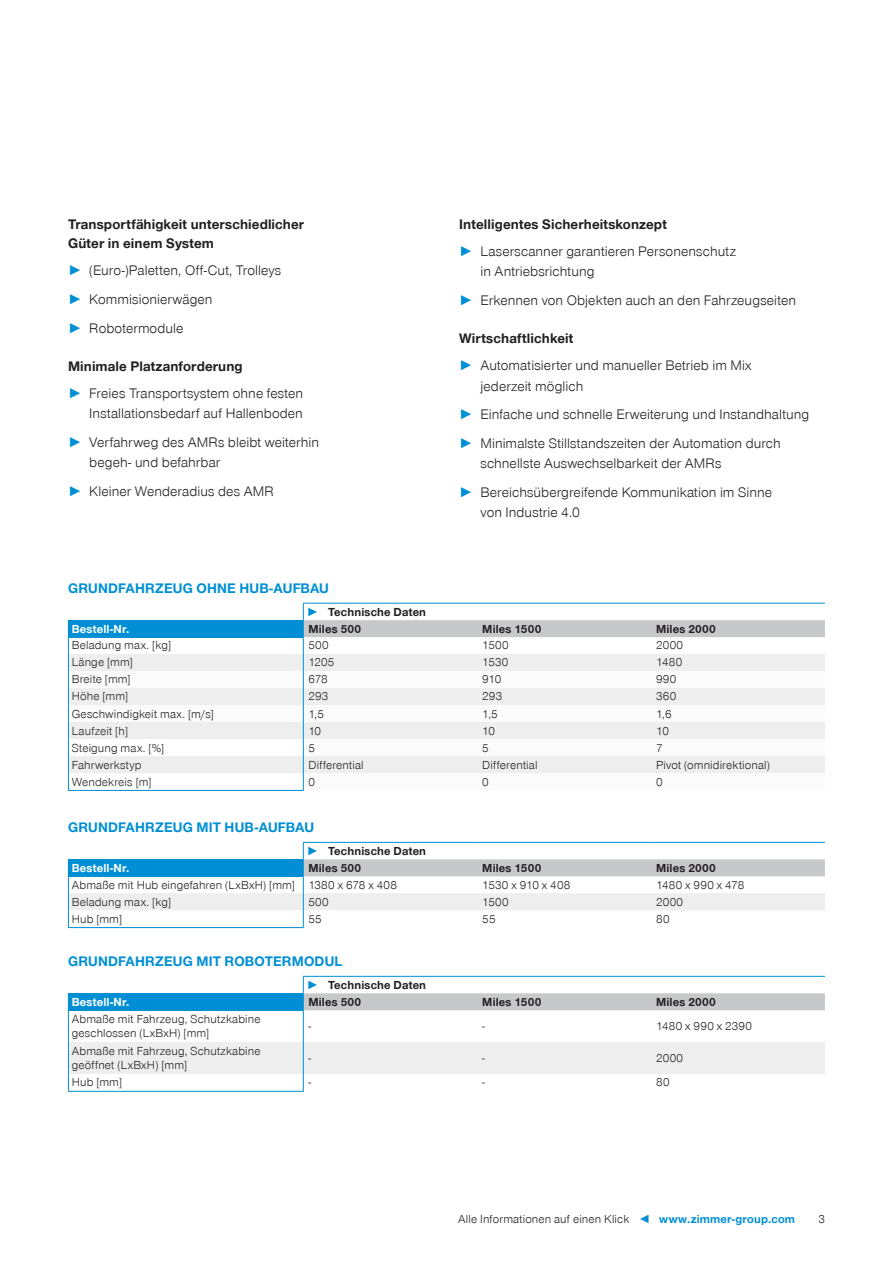
<style>
.page{position:relative;width:893px;height:1263px;background:#fff}
.page>*{position:absolute;margin:0;border:0;box-sizing:border-box;transform-origin:0 0}
.t1{font:300 14.25px/28.8px "Zimmer Group Sans Global";letter-spacing:.005em;color:#231f20}
.t2{font:700 14.25px "Zimmer Group Sans Global";letter-spacing:.01em;color:#008fd5}
.t3{font:700 14.25px/19px "Zimmer Group Sans Global";letter-spacing:.01em;color:#231f20}
.t4{font:300 12px/14.4px "Zimmer Group Sans Global";letter-spacing:.015em;color:#231f20}
.t5{font:700 12px "Zimmer Group Sans Global";letter-spacing:.015em;color:#231f20}
.t6{font:700 12px "Zimmer Group Sans Global";letter-spacing:.015em;color:#fff}
.s1{font-weight:700;color:#008fd5}
.s2{font-weight:700}
.s3{color:#008fd5}
</style>
<div class="page">
<div style="left:69px;top:654px;width:234px;height:17px;background:#eeeeef"></div>
<svg style="left:69px;top:671px;width:234px;height:119px"></svg>
<hr style="left:68px;top:790px;width:236px;height:1px;background:#008fd5">
<div style="left:68px;top:620px;width:235px;height:17px;background:#008fd5"></div>
<svg style="left:68px;top:637px;width:1px;height:153px"></svg>
<svg style="left:303px;top:603px;width:522px;height:187px"></svg>
<hr style="left:477px;top:603px;width:174px;height:1px;background:#008fd5">
<hr style="left:651px;top:603px;width:174px;height:1px;background:#008fd5">
<hr style="left:68px;top:927px;width:236px;height:1px;background:#008fd5">
<hr style="left:303px;top:842px;width:174px;height:1px;background:#008fd5">
<svg style="left:68px;top:843px;width:757px;height:84px"></svg>
<hr style="left:477px;top:842px;width:174px;height:1px;background:#008fd5">
<hr style="left:651px;top:842px;width:174px;height:1px;background:#008fd5">
<hr style="left:68px;top:1010px;width:1px;height:32px;background:#008fd5">
<hr style="left:303px;top:1010px;width:1px;height:32px;background:#008fd5">
<svg style="left:68px;top:1042px;width:757px;height:49px"></svg>
<hr style="left:68px;top:1091px;width:236px;height:1px;background:#008fd5">
<div style="left:68px;top:993px;width:235px;height:17px;background:#008fd5"></div>
<hr style="left:303px;top:976px;width:174px;height:1px;background:#008fd5">
<svg style="left:303px;top:977px;width:522px;height:33px"></svg>
<hr style="left:477px;top:976px;width:174px;height:1px;background:#008fd5">
<hr style="left:651px;top:976px;width:174px;height:1px;background:#008fd5">
<p class="t3" style="left:68px;top:215px;width:238px">Transportfähigkeit unterschiedlicher<br>Güter in einem System</p>
<p class="t1" style="left:68px;top:256px;width:215px"><span class="s1">►</span> (Euro-)Paletten, Off-Cut, Trolleys <span class="s1">►</span> Kommisionierwägen<br><span class="s1">►</span> Robotermodule</p>
<p class="t1" style="left:68px;top:352px;width:237px;line-height:27px"><span class="s2">Minimale Platzanforderung<br></span><span class="s1">►</span> Freies Transportsystem ohne festen</p>
<p class="t1" style="left:68px;top:399px;width:253px;text-align:center">Installationsbedarf auf Hallenboden<br><span class="s1">►</span> Verfahrweg des AMRs bleibt weiterhin</p>
<p class="t1" style="left:68px;top:448px;width:207px;text-indent:21px">begeh- und befahrbar<br><span class="s1">►</span> Kleiner Wenderadius des AMR</p>
<p class="t2" style="left:68px;top:580px;width:262px">GRUNDFAHRZEUG OHNE HUB-AUFBAU</p>
<p class="t5" style="left:307px;top:604px;width:121px"><span class="s3">►</span> Technische Daten</p>
<p class="t1" style="left:459px;top:211px;width:278px;line-height:27px"><span class="s2">Intelligentes Sicherheitskonzept<br></span><span class="s1">►</span> Laserscanner garantieren Personenschutz</p>
<p class="t1" style="left:459px;top:257px;width:338px;text-indent:21px">in Antriebsrichtung<br><span class="s1">►</span> Erkennen von Objekten auch an den Fahrzeugseiten</p>
<p class="t1" style="left:459px;top:325px;width:294px;line-height:27px"><span class="s2">Wirtschaftlichkeit<br></span><span class="s1">►</span> Automatisierter und manueller Betrieb im Mix</p>
<p class="t1" style="left:459px;top:371px;width:351px;text-indent:21px">jederzeit möglich<br><span class="s1">►</span> Einfache und schnelle Erweiterung und Instandhaltung <span class="s1">►</span> Minimalste Stillstandszeiten der Automation durch</p>
<p class="t1" style="left:459px;top:449px;width:314px;text-indent:21px">schnellste Auswechselbarkeit der AMRs<br><span class="s1">►</span> Bereichsübergreifende Kommunikation im Sinne</p>
<p class="t1" style="left:480px;top:498px;width:101px">von Industrie 4.0</p>
<p class="t6" style="left:72px;top:621px;width:59px">Bestell-Nr.</p>
<p class="t5" style="left:308px;top:621px;width:54px">Miles 500</p>
<p class="t5" style="left:482px;top:621px;width:61px">Miles 1500</p>
<p class="t5" style="left:656px;top:621px;width:61px">Miles 2000</p>
<p class="t4" style="left:72px;top:638px;width:101px">Beladung max. [kg]</p>
<p class="t4" style="left:308px;top:638px;width:22px">500</p>
<p class="t4" style="left:482px;top:638px;width:28px">1500</p>
<p class="t4" style="left:656px;top:638px;width:29px">2000</p>
<p class="t4" style="left:72px;top:655px;width:63px">Länge [mm]</p>
<p class="t4" style="left:308px;top:655px;width:27px">1205</p>
<p class="t4" style="left:482px;top:655px;width:28px">1530</p>
<p class="t4" style="left:656px;top:655px;width:28px">1480</p>
<p class="t4" style="left:72px;top:672px;width:60px">Breite [mm]</p>
<p class="t4" style="left:308px;top:672px;width:21px">678</p>
<p class="t4" style="left:482px;top:672px;width:21px">910</p>
<p class="t4" style="left:656px;top:672px;width:22px">990</p>
<p class="t4" style="left:72px;top:689px;width:58px">Höhe [mm]</p>
<p class="t4" style="left:308px;top:689px;width:21px">293</p>
<p class="t4" style="left:482px;top:689px;width:21px">293</p>
<p class="t4" style="left:656px;top:689px;width:22px">360</p>
<p class="t4" style="left:72px;top:706px;width:144px">Geschwindigkeit max. [m/s]</p>
<p class="t4" style="left:308px;top:706px;width:17px">1,5</p>
<p class="t4" style="left:482px;top:706px;width:17px">1,5</p>
<p class="t4" style="left:656px;top:706px;width:17px">1,6</p>
<p class="t4" style="left:72px;top:723px;width:58px">Laufzeit [h]</p>
<p class="t4" style="left:308px;top:723px;width:14px">10</p>
<p class="t4" style="left:482px;top:723px;width:14px">10</p>
<p class="t4" style="left:656px;top:723px;width:14px">10</p>
<p class="t4" style="left:72px;top:740px;width:94px">Steigung max. [%]</p>
<p class="t4" style="left:308px;top:740px;width:8px">5</p>
<p class="t4" style="left:482px;top:740px;width:8px">5</p>
<p class="t4" style="left:656px;top:740px;width:8px">7</p>
<p class="t4" style="left:72px;top:757px;width:71px">Fahrwerkstyp</p>
<p class="t4" style="left:308px;top:757px;width:57px">Differential</p>
<p class="t4" style="left:482px;top:757px;width:57px">Differential</p>
<p class="t4" style="left:656px;top:757px;width:115px">Pivot (omnidirektional)</p>
<p class="t4" style="left:72px;top:774px;width:81px">Wendekreis [m]</p>
<p class="t4" style="left:308px;top:774px;width:8px">0</p>
<p class="t4" style="left:482px;top:774px;width:8px">0</p>
<p class="t4" style="left:656px;top:774px;width:8px">0</p>
<p class="t2" style="left:68px;top:819px;width:248px">GRUNDFAHRZEUG MIT HUB-AUFBAU</p>
<p class="t5" style="left:307px;top:844px;width:121px"><span class="s3">►</span> Technische Daten</p>
<p class="t6" style="left:72px;top:861px;width:59px">Bestell-Nr.</p>
<p class="t5" style="left:308px;top:861px;width:54px">Miles 500</p>
<p class="t5" style="left:482px;top:861px;width:61px">Miles 1500</p>
<p class="t5" style="left:656px;top:861px;width:61px">Miles 2000</p>
<p class="t4" style="left:72px;top:877px;width:327px">Abmaße mit Hub eingefahren (LxBxH) [mm] 1380 x 678 x 408</p>
<p class="t4" style="left:482px;top:877px;width:90px">1530 x 910 x 408</p>
<p class="t4" style="left:656px;top:877px;width:90px">1480 x 990 x 478</p>
<p class="t4" style="left:72px;top:894px;width:101px">Beladung max. [kg]</p>
<p class="t4" style="left:308px;top:894px;width:22px">500</p>
<p class="t4" style="left:482px;top:894px;width:28px">1500</p>
<p class="t4" style="left:656px;top:894px;width:29px">2000</p>
<p class="t4" style="left:72px;top:911px;width:52px">Hub [mm]</p>
<p class="t4" style="left:308px;top:911px;width:15px">55</p>
<p class="t4" style="left:482px;top:911px;width:15px">55</p>
<p class="t4" style="left:656px;top:911px;width:15px">80</p>
<p class="t2" style="left:68px;top:953px;width:276px">GRUNDFAHRZEUG MIT ROBOTERMODUL</p>
<p class="t5" style="left:307px;top:978px;width:121px"><span class="s3">►</span> Technische Daten</p>
<p class="t6" style="left:72px;top:995px;width:59px">Bestell-Nr.</p>
<p class="t5" style="left:308px;top:995px;width:54px">Miles 500</p>
<p class="t5" style="left:482px;top:995px;width:61px">Miles 1500</p>
<p class="t5" style="left:656px;top:995px;width:61px">Miles 2000</p>
<p class="t4" style="left:72px;top:1011px;width:190px">Abmaße mit Fahrzeug, Schutzkabine geschlossen (LxBxH) [mm]</p>
<p class="t4" style="left:72px;top:1043px;width:190px">Abmaße mit Fahrzeug, Schutzkabine geöffnet (LxBxH) [mm]</p>
<p class="t4" style="left:308px;top:1019px;width:4px">-</p>
<p class="t4" style="left:482px;top:1019px;width:4px">-</p>
<p class="t4" style="left:656px;top:1019px;width:97px">1480 x 990 x 2390</p>
<p class="t4" style="left:308px;top:1050px;width:4px">-</p>
<p class="t4" style="left:482px;top:1050px;width:4px">-</p>
<p class="t4" style="left:656px;top:1050px;width:29px">2000</p>
<p class="t4" style="left:72px;top:1075px;width:52px">Hub [mm]</p>
<p class="t4" style="left:308px;top:1075px;width:4px">-</p>
<p class="t4" style="left:482px;top:1075px;width:4px">-</p>
<p class="t4" style="left:656px;top:1075px;width:15px">80</p>
<p class="t4" style="left:458px;top:1212px;width:338px">Alle Informationen auf einen Klick <span class="s1">◄ www.zimmer-group.com</span></p>
<p class="t4" style="left:818px;top:1212px;width:8px">3</p>
</div>
